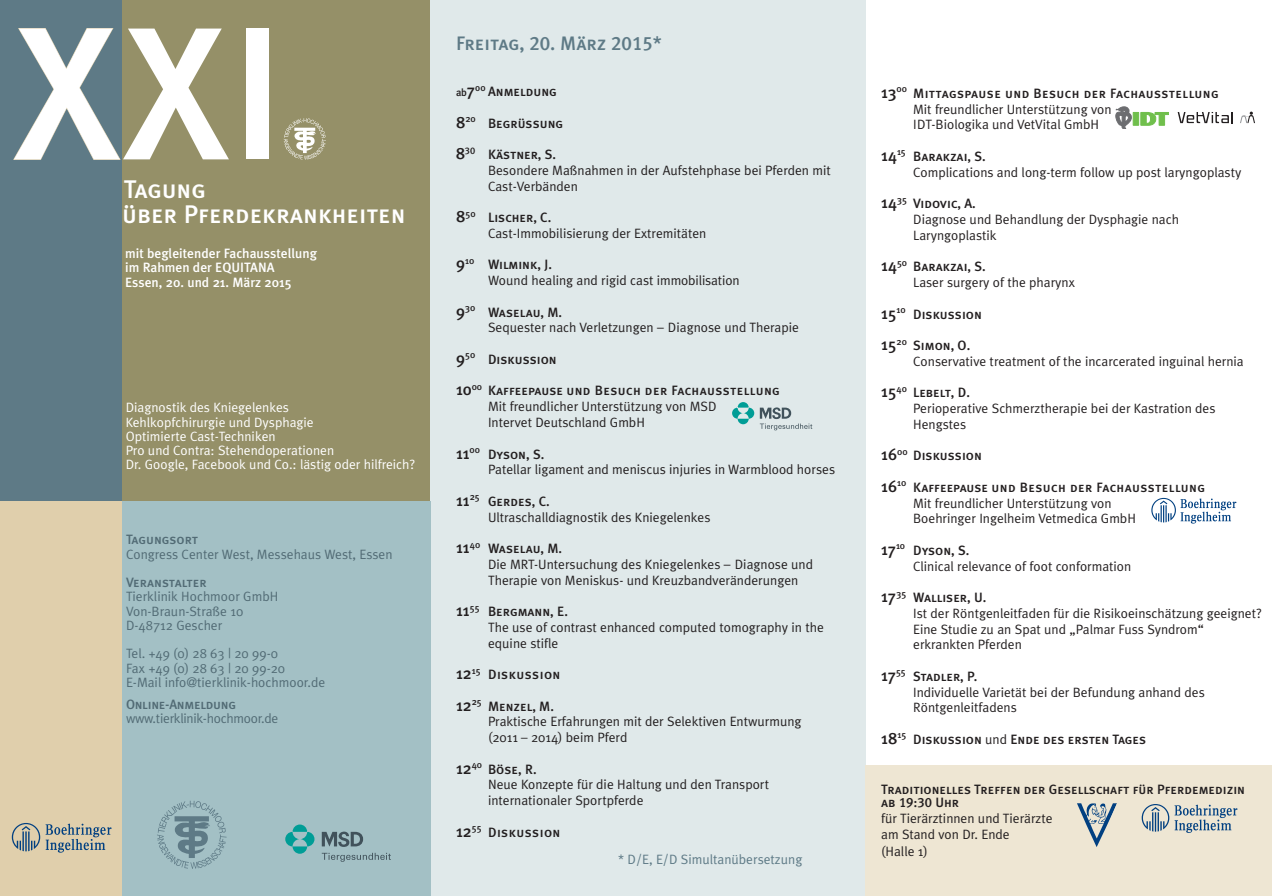
<style>
.page{position:relative;width:1272px;height:896px;background:#fff}
.page>*{position:absolute;margin:0;border:0;box-sizing:border-box;transform-origin:0 0}
.t1{font:189px "Meta Plus Medium Caps";color:#fff}
.t2{font:25.5px/25.5px "Meta Plus Medium Caps";color:#fff}
.t3{font:19.5px "Meta Plus Medium Caps";color:#5e7a86}
.t4{font:13.5px/15.8px "Meta Plus Normal";color:#231f20}
.t5{font:13.5px/13.5px "Meta Plus Medium Caps";color:#231f20}
.t6{font:13.5px/14.2px "Meta Plus Normal";color:#526b75}
.t7{font:13.5px/14.2px "Meta Plus Normal";color:#fff}
.t8{font:13.5px "Meta Plus Medium Caps";letter-spacing:.025em;color:#231f20}
.t9{font:500 13.5px/14.2px "Meta Plus";color:#fff}
.t10{font:13.5px "Meta Plus Medium Caps";letter-spacing:.03em;color:#231f20}
.t11{font:13.5px "Meta Plus Normal";color:#5e7a86}
.t12{font:13.5px "Meta Plus Normal";letter-spacing:-.02em;color:#526b75}
.t13{font:13.5px "Meta Plus Medium Caps";color:#526b75}
.t14{font:13.5px "Meta Plus Medium Caps";letter-spacing:-.02em;color:#526b75}
.s1{font-family:"Meta Plus";font-weight:500;font-size:10.5px}
.s2{font-family:"Meta Plus";font-weight:500;font-size:16.5px}
.s3{font-size:16.5px}
.s4{font-family:"Helvetica Neue LT";font-weight:300}
.s5{font-family:"Meta Plus Normal"}
</style>
<div class="page">
<div style="left:119px;top:0;width:319px;height:529px;background:#959068"></div>
<div style="left:432px;top:0;width:434px;height:896px;background:#e0e9ea"></div>
<svg style="left:732px;top:402px;width:80px;height:28px"></svg>
<div style="left:865px;top:766px;width:406px;height:130px;background:#eee6d3"></div>
<svg style="left:1151px;top:498px;width:85px;height:25px"></svg>
<svg style="left:1141px;top:804px;width:96px;height:29px"></svg>
<svg style="left:1077px;top:803px;width:40px;height:44px"></svg>
<svg style="left:1140px;top:112px;width:28px;height:13px"></svg>
<div style="left:1133px;top:112px;width:5px;height:13px;background:#70bf4c"></div>
<div style="left:1133px;top:112px;width:5px;height:13px;border:1px solid #70bf4c"></div>
<svg style="left:1115px;top:107px;width:16px;height:22px"></svg>
<svg style="left:1240px;top:112px;width:15px;height:11px"></svg>
<svg style="left:1177px;top:112px;width:55px;height:11px"></svg>
<div style="left:119px;top:501px;width:312px;height:395px;background:#a3c0c5"></div>
<svg style="left:285px;top:824px;width:29px;height:29px"></svg>
<svg style="left:322px;top:831px;width:69px;height:30px"></svg>
<svg style="left:157px;top:800px;width:69px;height:68px"></svg>
<svg style="left:283px;top:118px;width:43px;height:42px"></svg>
<div style="left:0;top:0;width:122px;height:501px;background:#5e7a86"></div>
<svg style="left:13px;top:28px;width:108px;height:132px"></svg>
<div style="left:0;top:501px;width:122px;height:395px;background:#e0cfac"></div>
<svg style="left:12px;top:823px;width:28px;height:28px"></svg>
<svg style="left:46px;top:823px;width:65px;height:29px"></svg>
<h1 class="t1" style="left:14px;top:-16px;width:273px">XXI</h1>
<h2 class="t2" style="left:122px;top:176px;width:285px">Tagung<br>über Pferdekrankheiten</h2>
<p class="t9" style="left:125px;top:246px;width:193px">mit begleitender Fachausstellung im Rahmen der EQUITANA<br>Essen, 20. und 21. März 2015</p>
<p class="t7" style="left:126px;top:400px;width:291px">Diagnostik des Kniegelenkes<br>Kehlkopfchirurgie und Dysphagie<br>Optimierte Cast-Techniken<br>Pro und Contra: Stehendoperationen<br>Dr. Google, Facebook und Co.: lästig oder hilfreich?</p>
<p class="t13" style="left:126px;top:532px;width:74px">Tagungsort</p>
<p class="t6" style="left:126px;top:546px;width:268px">Congress Center West, Messehaus West, Essen</p>
<p class="t13" style="left:126px;top:574px;width:82px">Veranstalter</p>
<p class="t6" style="left:126px;top:589px;width:154px">Tierklinik Hochmoor GmbH<br>Von-Braun-Straße 10<br>D-48712 Gescher</p>
<p class="t6" style="left:126px;top:646px;width:201px">Tel. +49 (0) 28 63 | 20 99-0<br>Fax +49 (0) 28 63 | 20 99-20<br>E-Mail info@tierklinik-hochmoor.de</p>
<p class="t14" style="left:126px;top:696px;width:111px">Online-Anmeldung</p>
<p class="t12" style="left:126px;top:710px;width:154px">www.tierklinik-hochmoor.de</p>
<h3 class="t3" style="left:456px;top:31px;width:207px">Freitag, 20. März 2015*</h3>
<p class="t5" style="left:456px;top:85px;width:102px"><span class="s1">ab</span><span class="s2">7</span><sup>o0</sup> Anmeldung</p>
<p class="t5" style="left:456px;top:116px;width:108px"><span class="s2">8</span><sup>20</sup> Begrüssung</p>
<p class="t5" style="left:456px;top:148px;width:102px"><span class="s3">8</span><sup>30</sup> Kästner, S.</p>
<p class="t4" style="left:488px;top:162px;width:344px">Besondere Maßnahmen in der Aufstehphase bei Pferden mit<br>Cast-Verbänden</p>
<p class="t5" style="left:456px;top:211px;width:97px"><span class="s2">8</span><sup>50</sup> Lischer, C.</p>
<p class="t4" style="left:488px;top:225px;width:220px">Cast-Immobilisierung der Extremitäten</p>
<p class="t5" style="left:456px;top:258px;width:97px"><span class="s2">9</span><sup>10</sup> Wilmink, J.</p>
<p class="t4" style="left:488px;top:272px;width:253px">Wound healing and rigid cast immobilisation</p>
<p class="t5" style="left:456px;top:305px;width:108px"><span class="s2">9</span><sup>30</sup> Waselau, M.</p>
<p class="t4" style="left:488px;top:320px;width:312px">Sequester nach Verletzungen <span class="s4">–</span> Diagnose und Therapie</p>
<p class="t5" style="left:456px;top:352px;width:102px"><span class="s2">9</span><sup>50</sup> Diskussion</p>
<p class="t8" style="left:456px;top:383px;width:325px"><span class="s2">10</span><sup>00</sup> Kaffeepause und Besuch der Fachausstellung</p>
<p class="t4" style="left:488px;top:398px;width:230px">Mit freundlicher Unterstützung von MSD<br>Intervet Deutschland GmbH</p>
<p class="t5" style="left:456px;top:447px;width:90px"><span class="s2">11</span><sup>00</sup> Dyson, S.</p>
<p class="t4" style="left:488px;top:461px;width:348px">Patellar ligament and meniscus injuries in Warmblood horses</p>
<p class="t5" style="left:456px;top:494px;width:95px"><span class="s2">11</span><sup>25</sup> Gerdes, C.</p>
<p class="t4" style="left:488px;top:509px;width:224px">Ultraschalldiagnostik des Kniegelenkes</p>
<p class="t5" style="left:456px;top:541px;width:108px"><span class="s2">11</span><sup>40</sup> Waselau, M.</p>
<p class="t4" style="left:488px;top:556px;width:326px">Die MRT-Untersuchung des Kniegelenkes <span class="s4">–</span> Diagnose und<br>Therapie von Meniskus- und Kreuzbandveränderungen</p>
<p class="t5" style="left:456px;top:604px;width:113px"><span class="s2">11</span><sup>55</sup> Bergmann, E.</p>
<p class="t4" style="left:488px;top:619px;width:337px">The use of contrast enhanced computed tomography in the equine stifle</p>
<p class="t10" style="left:456px;top:666px;width:106px"><span class="s2">12</span><sup>15</sup> Diskussion</p>
<p class="t5" style="left:456px;top:699px;width:99px"><span class="s2">12</span><sup>25</sup> Menzel, M.</p>
<p class="t4" style="left:488px;top:713px;width:315px">Praktische Erfahrungen mit der Selektiven Entwurmung (2011 – 2014) beim Pferd</p>
<p class="t5" style="left:456px;top:762px;width:82px"><span class="s2">12</span><sup>40</sup> Böse, R.</p>
<p class="t4" style="left:488px;top:776px;width:282px">Neue Konzepte für die Haltung und den Transport internationaler Sportpferde</p>
<p class="t10" style="left:456px;top:824px;width:106px"><span class="s2">12</span><sup>55</sup> Diskussion</p>
<p class="t11" style="left:618px;top:852px;width:186px">* D/E, E/D Simultanübersetzung</p>
<p class="t10" style="left:881px;top:85px;width:339px"><span class="s2">13</span><sup>00</sup> Mittagspause und Besuch der Fachausstellung</p>
<p class="t4" style="left:913px;top:101px;width:200px">Mit freundlicher Unterstützung von<br>IDT-Biologika und VetVital GmbH</p>
<p class="t5" style="left:881px;top:149px;width:106px"><span class="s2">14</span><sup>15</sup> Barakzai, S.</p>
<p class="t4" style="left:913px;top:164px;width:330px">Complications and long-term follow up post laryngoplasty</p>
<p class="t5" style="left:881px;top:197px;width:96px"><span class="s2">14</span><sup>35</sup> Vidovic, A.</p>
<p class="t4" style="left:913px;top:211px;width:267px">Diagnose und Behandlung der Dysphagie nach<br>Laryngoplastik</p>
<p class="t5" style="left:881px;top:260px;width:106px"><span class="s2">14</span><sup>50</sup> Barakzai, S.</p>
<p class="t4" style="left:913px;top:274px;width:163px">Laser surgery of the pharynx</p>
<p class="t5" style="left:881px;top:307px;width:102px"><span class="s2">15</span><sup>10</sup> Diskussion</p>
<p class="t5" style="left:881px;top:338px;width:90px"><span class="s2">15</span><sup>20</sup> Simon, O.</p>
<p class="t4" style="left:913px;top:353px;width:332px">Conservative treatment of the incarcerated inguinal hernia</p>
<p class="t5" style="left:881px;top:386px;width:90px"><span class="s2">15</span><sup>40</sup> Lebelt, D.</p>
<p class="t4" style="left:913px;top:400px;width:304px">Perioperative Schmerztherapie bei der Kastration des<br>Hengstes</p>
<p class="t5" style="left:881px;top:449px;width:102px"><span class="s2">16</span><sup>00</sup> Diskussion</p>
<p class="t8" style="left:881px;top:479px;width:325px"><span class="s2">16</span><sup>10</sup> Kaffeepause und Besuch der Fachausstellung</p>
<p class="t4" style="left:913px;top:495px;width:224px">Mit freundlicher Unterstützung von<br>Boehringer Ingelheim Vetmedica GmbH</p>
<p class="t5" style="left:881px;top:543px;width:90px"><span class="s2">17</span><sup>10</sup> Dyson, S.</p>
<p class="t4" style="left:913px;top:558px;width:220px">Clinical relevance of foot conformation</p>
<p class="t5" style="left:881px;top:590px;width:107px"><span class="s2">17</span><sup>35</sup> Walliser, U.</p>
<p class="t4" style="left:913px;top:605px;width:350px">Ist der Röntgenleitfaden für die Risikoeinschätzung geeignet?<br>Eine Studie zu an Spat und „Palmar Fuss Syndrom“ erkrankten Pferden</p>
<p class="t5" style="left:881px;top:669px;width:98px"><span class="s2">17</span><sup>55</sup> Stadler, P.</p>
<p class="t4" style="left:913px;top:684px;width:293px">Individuelle Varietät bei der Befundung anhand des<br>Röntgenleitfadens</p>
<p class="t5" style="left:881px;top:732px;width:266px"><span class="s2">18</span><sup>15</sup> Diskussion <span class="s5">und</span> Ende des ersten Tages</p>
<p class="t5" style="left:881px;top:782px;width:365px">Traditionelles Treffen der Gesellschaft für Pferdemedizin ab 19:30 Uhr</p>
<p class="t4" style="left:881px;top:810px;width:173px;line-height:16.2px">für Tierärztinnen und Tierärzte am Stand von Dr. Ende<br>(Halle 1)</p>
</div>
